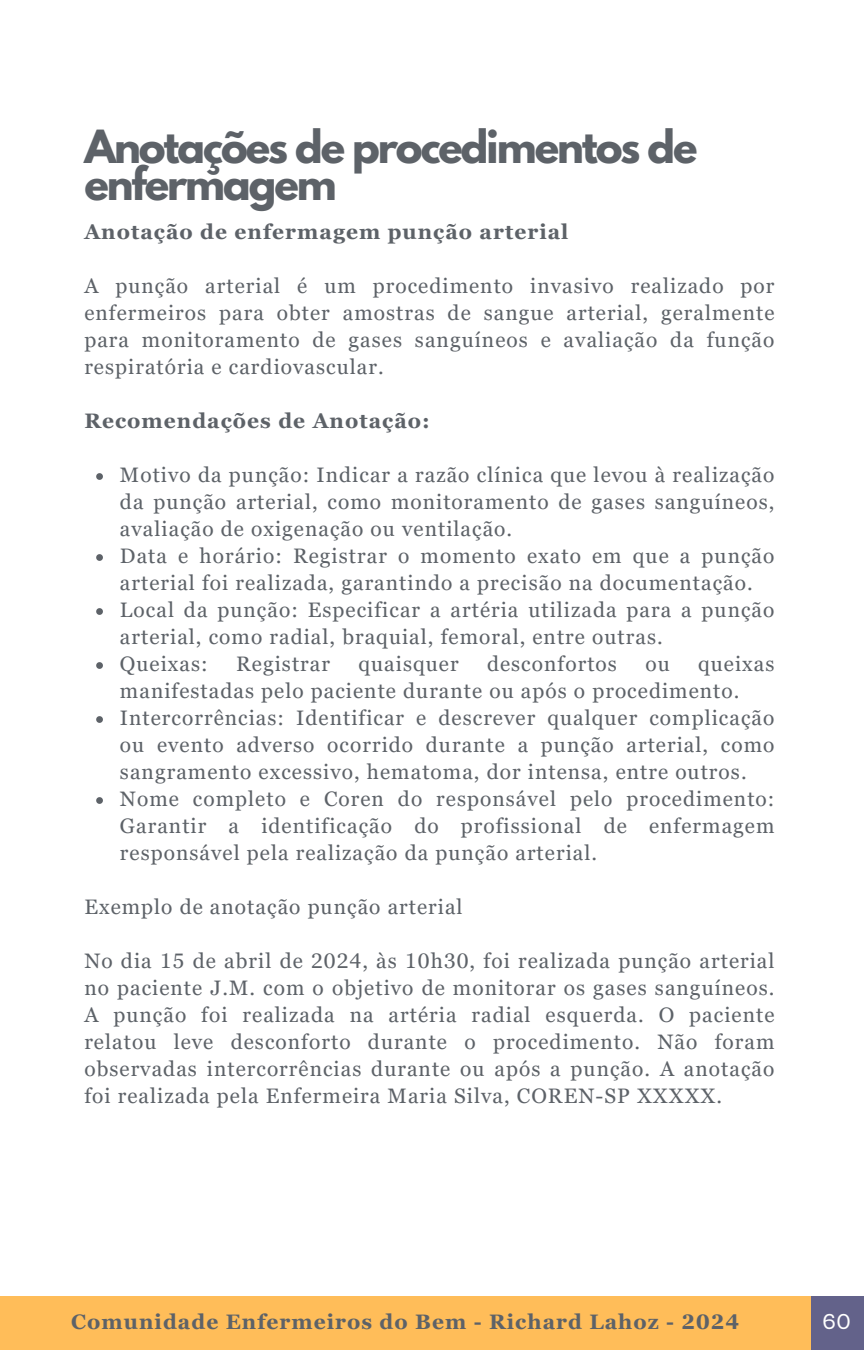
<style>
.page{position:relative;width:864px;height:1350px;background:#fff}
.page>*{position:absolute;margin:0;border:0;box-sizing:border-box;transform-origin:0 0}
.t1{font:700 40.5px/37.1px "League Spartan";letter-spacing:-.05em;color:#5d6268}
.t2{font:20.93px/27px "Georgia Pro";letter-spacing:.05em;color:#5d6268;text-align:justify}
.t3{font:700 20.93px "Georgia Pro";letter-spacing:.05em;color:#5d6268}
.t4{font:20.93px "Sanchez";color:#fff}
</style>
<div class="page">
<svg style="left:96px;top:473px;width:7px;height:7px"></svg>
<svg style="left:96px;top:554px;width:7px;height:7px"></svg>
<svg style="left:96px;top:608px;width:7px;height:7px"></svg>
<svg style="left:96px;top:662px;width:7px;height:7px"></svg>
<svg style="left:96px;top:716px;width:7px;height:7px"></svg>
<svg style="left:96px;top:797px;width:7px;height:7px"></svg>
<div style="left:811px;top:1296px;width:53px;height:54px;background:#63628a"></div>
<div style="left:0;top:1296px;width:811px;height:54px;background:#ffbd59"></div>
<h2 class="t1" style="left:84px;top:133px;width:615px">Anotações de procedimentos de enfermagem</h2>
<h1 class="t3" style="left:84px;top:219px;width:486px">Anotação de enfermagem punção arterial</h1>
<h2 class="t2" style="left:84px;top:272px;width:692px">A punção arterial é um procedimento invasivo realizado por enfermeiros para obter amostras de sangue arterial, geralmente para monitoramento de gases sanguíneos e avaliação da função respiratória e cardiovascular.</h2>
<p class="t3" style="left:84px;top:408px;width:347px">Recomendações de Anotação:</p>
<h2 class="t2" style="left:120px;top:461px;width:656px">Motivo da punção: Indicar a razão clínica que levou à realização da punção arterial, como monitoramento de gases sanguíneos, avaliação de oxigenação ou ventilação.</h2>
<p class="t2" style="left:120px;top:542px;width:656px">Data e horário: Registrar o momento exato em que a punção arterial foi realizada, garantindo a precisão na documentação.</p>
<p class="t2" style="left:120px;top:596px;width:656px">Local da punção: Especificar a artéria utilizada para a punção arterial, como radial, braquial, femoral, entre outras.</p>
<p class="t2" style="left:120px;top:650px;width:89px">Queixas:</p>
<p class="t2" style="left:236px;top:650px;width:95px">Registrar</p>
<p class="t2" style="left:358px;top:650px;width:102px">quaisquer</p>
<p class="t2" style="left:487px;top:650px;width:131px">desconfortos</p>
<p class="t2" style="left:645px;top:650px;width:26px">ou</p>
<p class="t2" style="left:120px;top:650px;width:656px;text-indent:578px">queixas manifestadas pelo paciente durante ou após o procedimento.</p>
<p class="t2" style="left:120px;top:704px;width:656px">Intercorrências: Identificar e descrever qualquer complicação ou evento adverso ocorrido durante a punção arterial, como sangramento excessivo, hematoma, dor intensa, entre outros.</p>
<p class="t2" style="left:120px;top:785px;width:656px">Nome completo e Coren do responsável pelo procedimento:<br>Garantir a identificação do profissional de enfermagem responsável pela realização da punção arterial.</p>
<p class="t2" style="left:84px;top:893px;width:380px">Exemplo de anotação punção arterial</p>
<p class="t2" style="left:84px;top:947px;width:692px">No dia 15 de abril de 2024, às 10h30, foi realizada punção arterial no paciente J.M. com o objetivo de monitorar os gases sanguíneos.<br>A punção foi realizada na artéria radial esquerda. O paciente relatou leve desconforto durante o procedimento. Não foram observadas intercorrências durante ou após a punção. A anotação foi realizada pela Enfermeira Maria Silva, COREN-SP XXXXX.</p>
<p class="t3" style="left:71px;top:1310px;width:669px">Comunidade Enfermeiros do Bem - Richard Lahoz - 2024</p>
<p class="t4" style="left:823px;top:1308px;width:29px">60</p>
</div>
